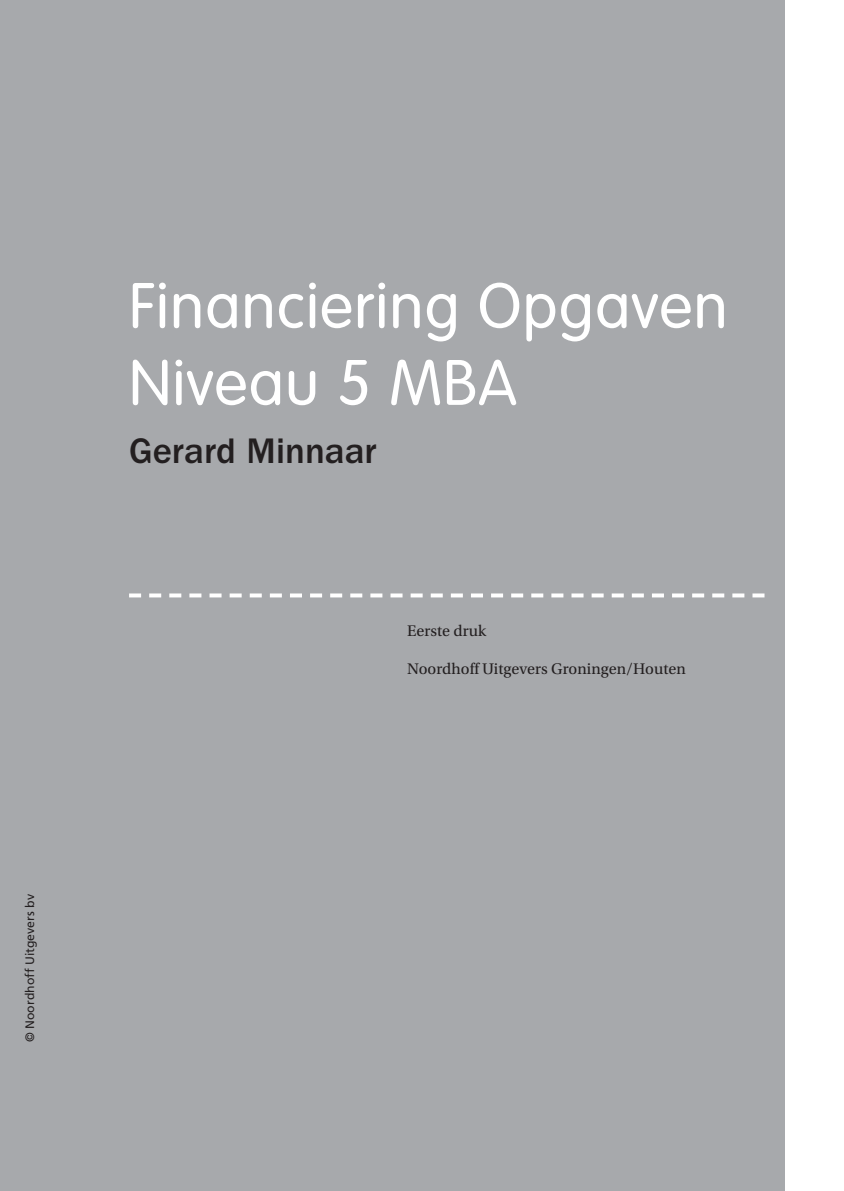
<style>
.page{position:relative;width:844px;height:1191px;background:#fff}
.page>*{position:absolute;margin:0;border:0;box-sizing:border-box;transform-origin:0 0}
.t1{font:300 63px/77px "VAG Rounded Std";letter-spacing:.02em;color:#fff}
.t2{font:500 36.75px "ITC Franklin Gothic Std";color:#231f20}
.t3{font:16.1px "Utopia Std";letter-spacing:.005em;color:#231f20}
.t4{font:12.25px "Frutiger LT Std";color:#231f20}
</style>
<div class="page">
<div style="left:0;top:0;width:784px;height:1191px;background:#a7a9ac"></div>
<svg style="left:129px;top:593px;width:635px;height:4px"></svg>
<p class="t4" style="left:24px;top:1042px;width:149px;rotate:-90deg">© Noordhoff Uitgevers bv</p>
<h1 class="t1" style="left:129px;top:272px;width:599px">Financiering Opgaven<br>Niveau 5 MBA</h1>
<h2 class="t2" style="left:129px;top:436px;width:249px">Gerard Minnaar</h2>
<p class="t3" style="left:407px;top:624px;width:81px">Eerste druk</p>
<p class="t3" style="left:407px;top:663px;width:280px">Noordhoff Uitgevers Groningen/Houten</p>
</div>
